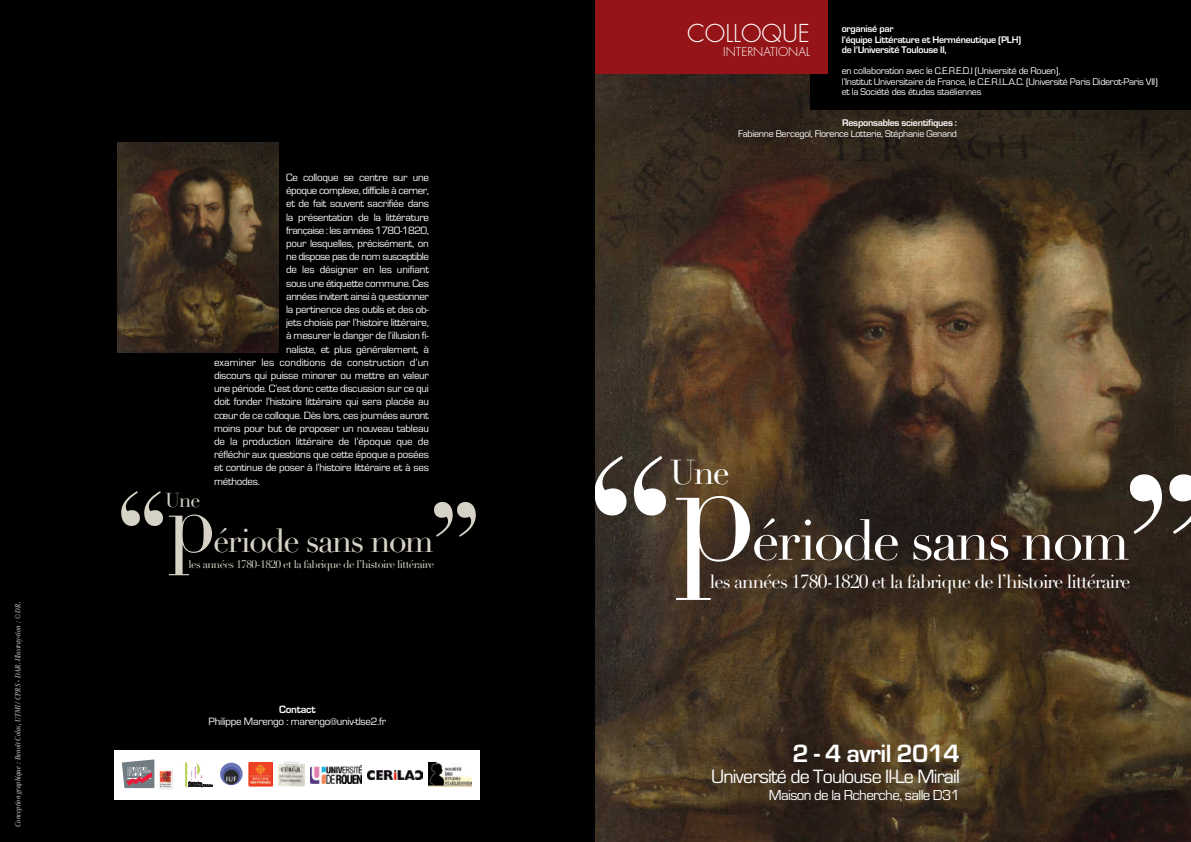
<style>
.page{position:relative;width:1191px;height:842px;background:#fff}
.page>*{position:absolute;margin:0;border:0;box-sizing:border-box;transform-origin:0 0}
.t1{font:700 190.6px "Didot";color:#fff}
.t2{font:144px "Didot";color:#fff}
.t3{font:700 111.3px "Didot";color:#d7d2c6}
.t4{font:84.1px "Didot";color:#d7d2c6}
.t5{font:56.1px "Didot";letter-spacing:-.05em;color:#fff}
.t6{font:34px "Didot";color:#fff}
.t7{font:32.8px "Didot";letter-spacing:-.05em;color:#d7d2c6}
.t8{font:700 26px "Eurostile";letter-spacing:-.025em;color:#fff}
.t9{font:300 24px "Futura";color:#fff}
.t10{font:20px "Eurostile";letter-spacing:-.04em;color:#fff}
.t11{font:19.9px "Didot";color:#d7d2c6}
.t12{font:18.7px "Didot";letter-spacing:-.05em;color:#fff}
.t13{font:15px "Eurostile";letter-spacing:-.04em;color:#fff}
.t14{font:300 12px "Futura";color:#fff}
.t15{font:11px "Eurostile";letter-spacing:-.025em;color:#fff}
.t16{font:11px "Eurostile";letter-spacing:-.045em;color:#fff}
.t17{font:11px "Eurostile";color:#fff}
.t18{font:700 11px "Eurostile";letter-spacing:-.025em;color:#fff}
.t19{font:10.9px "Didot";letter-spacing:-.05em;color:#d7d2c6}
.t20{font:10px/10.5px "Eurostile";letter-spacing:-.025em;color:#fff}
.t21{font:700 10px/10.5px "Eurostile";letter-spacing:-.025em;color:#fff}
.t22{font:italic 700 8px "Times";letter-spacing:-.01em;color:#939598;scale:.85 1}
</style>
<div class="page">
<img style="left:594px;top:74px;width:597px;height:768px">
<div style="left:810px;top:0;width:381px;height:110px;background:#000"></div>
<div style="left:594px;top:0;width:234px;height:74px;background:#951417"></div>
<div style="left:0;top:0;width:594px;height:842px;background:#000"></div>
<img style="left:117px;top:142px;width:161px;height:211px">
<div style="left:114px;top:750px;width:366px;height:49px;background:#fff"></div>
<img style="left:159px;top:770px;width:14px;height:19px">
<svg style="left:122px;top:759px;width:32px;height:29px"></svg>
<img style="left:277px;top:761px;width:28px;height:26px">
<img style="left:429px;top:762px;width:43px;height:24px">
<img style="left:220px;top:763px;width:22px;height:22px;border-radius:50%">
<img style="left:368px;top:770px;width:54px;height:9px">
<img style="left:310px;top:765px;width:51px;height:19px">
<img style="left:248px;top:762px;width:24px;height:24px">
<svg style="left:185px;top:762px;width:28px;height:26px"></svg>
<p class="t22" style="left:15px;top:827px;width:267px;rotate:-90deg">Conception graphique : Benoît Colas, UTMl / CPRS - DAR. Illustray-tion : © DR.</p>
<p class="t15" style="left:286px;top:171px;width:144px">Ce colloque se centre sur une</p>
<p class="t15" style="left:286px;top:184px;width:144px">époque complexe, difficile à cerner,</p>
<p class="t15" style="left:286px;top:197px;width:144px">et de fait souvent sacrifiée dans</p>
<p class="t15" style="left:286px;top:210px;width:144px">la présentation de la littérature</p>
<p class="t16" style="left:286px;top:223px;width:144px">française : les années 1780-1820,</p>
<p class="t15" style="left:286px;top:237px;width:144px">pour lesquelles, précisément, on</p>
<p class="t16" style="left:286px;top:250px;width:144px">ne dispose pas de nom susceptible</p>
<p class="t15" style="left:286px;top:263px;width:144px">de les désigner en les unifiant</p>
<p class="t15" style="left:286px;top:276px;width:144px">sous une étiquette commune. Ces</p>
<p class="t15" style="left:286px;top:289px;width:144px">années invitent ainsi à questionner</p>
<p class="t15" style="left:286px;top:303px;width:144px">la pertinence des outils et des ob-</p>
<p class="t15" style="left:286px;top:316px;width:144px">jets choisis par l’histoire littéraire,</p>
<p class="t15" style="left:286px;top:329px;width:144px">à mesurer le danger de l’illusion fi-</p>
<p class="t15" style="left:286px;top:342px;width:144px">naliste, et plus généralement, à</p>
<p class="t17" style="left:214px;top:355px;width:216px">examiner les conditions de construction d’un</p>
<p class="t15" style="left:214px;top:369px;width:216px">discours qui puisse minorer ou mettre en valeur</p>
<p class="t15" style="left:214px;top:382px;width:216px">une période. C’est donc cette discussion sur ce qui</p>
<p class="t15" style="left:214px;top:395px;width:216px">doit fonder l’histoire littéraire qui sera placée au</p>
<p class="t15" style="left:214px;top:408px;width:216px">cœur de ce colloque. Dès lors, ces journées auront</p>
<p class="t15" style="left:214px;top:421px;width:216px">moins pour but de proposer un nouveau tableau</p>
<p class="t15" style="left:214px;top:435px;width:216px">de la production littéraire de l’époque que de</p>
<p class="t15" style="left:214px;top:448px;width:216px">réfléchir aux questions que cette époque a posées</p>
<p class="t15" style="left:214px;top:461px;width:216px">et continue de poser à l’histoire littéraire et à ses</p>
<p class="t15" style="left:214px;top:474px;width:47px">méthodes.</p>
<h3 class="t3" style="left:116px;top:464px;width:53px">“</h3>
<h3 class="t3" style="left:481px;top:564px;width:53px;rotate:-180deg">“</h3>
<h3 class="t11" style="left:165px;top:488px;width:37px">Une</h3>
<h3 class="t4" style="left:166px;top:472px;width:51px">p</h3>
<h3 class="t7" style="left:213px;top:521px;width:222px">ériode sans nom</h3>
<p class="t19" style="left:189px;top:558px;width:247px">les années 1780-1820 et la fabrique de l’histoire littéraire</p>
<p class="t18" style="left:279px;top:703px;width:38px">Contact</p>
<p class="t15" style="left:209px;top:715px;width:179px">Philippe Marengo : marengo@univ-tlse2.fr</p>
<h3 class="t9" style="left:687px;top:23px;width:124px">COLLOQUE</h3>
<p class="t14" style="left:723px;top:47px;width:88px">INTERNATIONAL</p>
<p class="t21" style="left:841px;top:23px;width:181px">organisé par<br>l’équipe Littérature et Herméneutique (PLH) de l’Université Toulouse II,</p>
<p class="t20" style="left:841px;top:65px;width:317px">en collaboration avec le C.E.R.E.D.I (Université de Rouen),<br>l’Institut Universitaire de France, le C.E.R.I.L.A.C. (Université Paris Diderot-Paris VII) et la Société des études staëliennes</p>
<p class="t21" style="left:842px;top:118px;width:116px">Responsables scientifiques :</p>
<p class="t20" style="left:738px;top:128px;width:220px">Fabienne Bercegol, Florence Lotterie, Stéphanie Genand</p>
<h1 class="t1" style="left:586px;top:410px;width:90px">“</h1>
<h3 class="t6" style="left:669px;top:451px;width:62px">Une</h3>
<h1 class="t1" style="left:1209px;top:580px;width:90px;rotate:-180deg">“</h1>
<h2 class="t2" style="left:672px;top:423px;width:87px">p</h2>
<h3 class="t5" style="left:751px;top:506px;width:379px">ériode sans nom</h3>
<h3 class="t12" style="left:710px;top:571px;width:422px">les années 1780-1820 et la fabrique de l’histoire littéraire</h3>
<h3 class="t8" style="left:792px;top:737px;width:169px">2 - 4 avril 2014</h3>
<h3 class="t10" style="left:711px;top:764px;width:250px">Université de Toulouse II-Le Mirail</h3>
<h3 class="t13" style="left:769px;top:786px;width:193px">Maison de la Rcherche, salle D31</h3>
</div>
